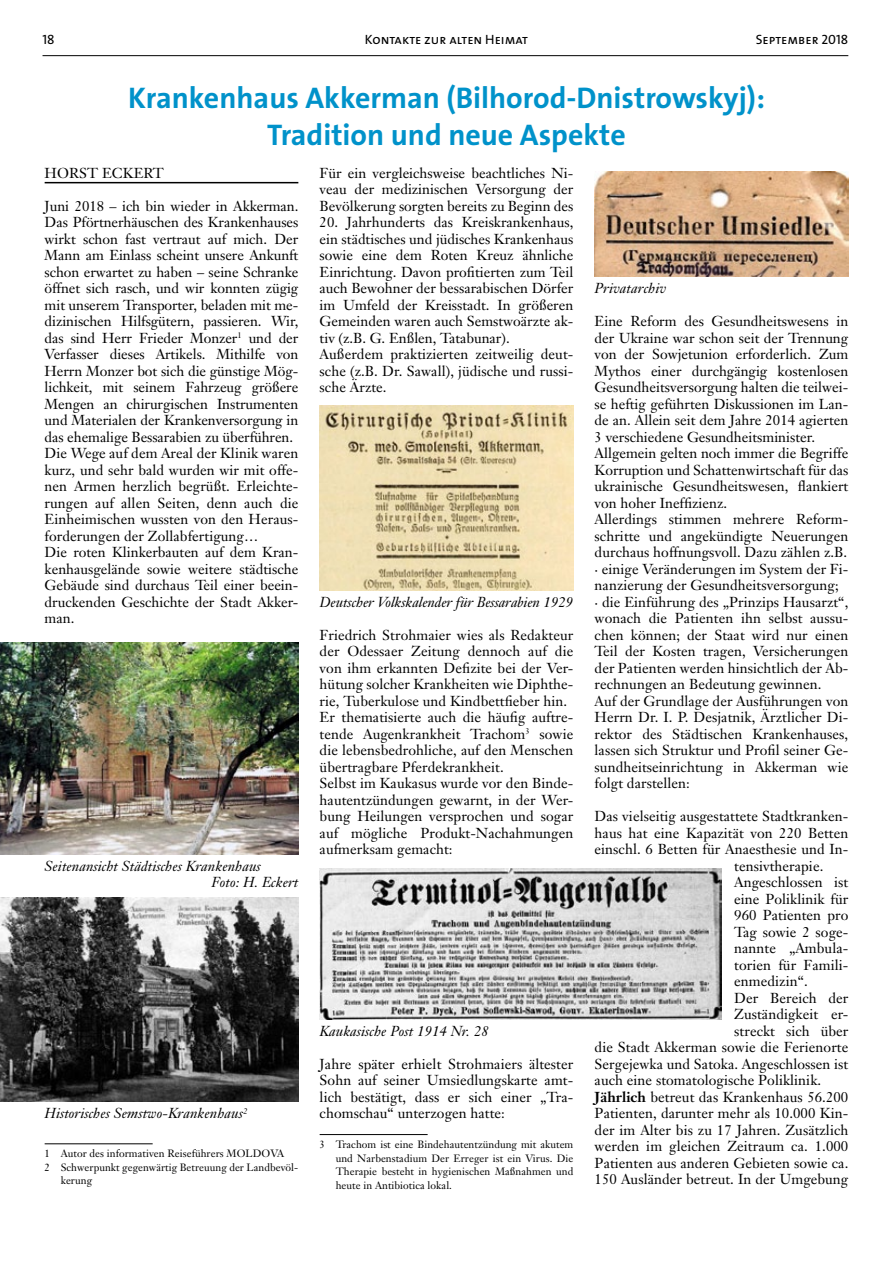
<style>
.page{position:relative;width:893px;height:1263px;background:#fff}
.page>*{position:absolute;margin:0;border:0;box-sizing:border-box;transform-origin:0 0}
.t1{font:700 30px/37.2px "The Sans B7";color:#0092ca;text-align:center}
.t2{font:14.25px/16.5px "Janson Text";letter-spacing:.005em;color:#000}
.t3{font:italic 14.25px/16.5px "Janson Text";letter-spacing:.005em;color:#000}
.t4{font:13.5px "The Sans Caps";color:#000}
.t5{font:10.5px/13.5px "Janson Text";letter-spacing:.005em;color:#000;text-align:justify}
.s1{font-weight:700}
</style>
<div class="page">
<hr style="left:43px;top:55px;width:805px;height:1px;background:#000">
<hr style="left:45px;top:182px;width:253px;height:1px;background:#000">
<hr style="left:45px;top:1143px;width:108px;height:1px;background:#000">
<hr style="left:320px;top:1134px;width:108px;height:1px;background:#000">
<img style="left:0;top:643px;width:298px;height:211px">
<img style="left:0;top:898px;width:298px;height:204px">
<img style="left:320px;top:405px;width:253px;height:185px">
<img style="left:595px;top:171px;width:253px;height:106px">
<img style="left:320px;top:869px;width:401px;height:150px">
<p class="t4" style="left:43px;top:28px;width:14px">18</p>
<p class="t4" style="left:365px;top:28px;width:165px">Kontakte zur alten Heimat</p>
<p class="t4" style="left:756px;top:28px;width:94px">September 2018</p>
<h1 class="t1" style="left:128px;top:80px;width:638px">Krankenhaus Akkerman (Bilhorod-Dnistrowskyj):<br>Tradition und neue Aspekte</h1>
<p class="t2" style="left:45px;top:164px;width:24px">Horst</p>
<p class="t2" style="left:102px;top:164px;width:22px">Eckert</p>
<p class="t2" style="left:45px;top:197px;width:255px">Juni 2018 – ich bin wieder in Akkerman.<br>Das Pförtnerhäuschen des Krankenhauses wirkt schon fast vertraut auf mich. Der Mann am Einlass scheint unsere Ankunft schon erwartet zu haben – seine Schranke öffnet sich rasch, und wir konnten zügig mit unserem Transporter, beladen mit me&shy;dizinischen Hilfsgütern, passieren. Wir, das sind Herr Frieder Monzer<sup>1</sup> und der Verfasser dieses Artikels. Mithilfe von Herrn Monzer bot sich die günstige Mög&shy;lichkeit, mit seinem Fahrzeug größere Mengen an chirurgischen Instrumenten und Materialen der Krankenversorgung in das ehemalige Bessarabien zu überführen.<br>Die Wege auf dem Areal der Klinik waren kurz, und sehr bald wurden wir mit offe&shy;nen Armen herzlich begrüßt. Erleichte&shy;rungen auf allen Seiten, denn auch die Einheimischen wussten von den Heraus&shy;forderungen der Zollabfertigung…<br>Die roten Klinkerbauten auf dem Kran&shy;kenhausgelände sowie weitere städtische Gebäude sind durchaus Teil einer beein&shy;druckenden Geschichte der Stadt Akker&shy;man.</p>
<p class="t3" style="left:211px;top:858px;width:89px;text-indent:-167px">Seitenansicht Städtisches Krankenhaus<br>Foto: H. Eckert</p>
<p class="t2" style="left:320px;top:164px;width:255px;text-align:justify">Für ein vergleichsweise beachtliches Ni&shy;veau der medizinischen Versorgung der Bevölkerung sorgten bereits zu Beginn des</p>
<p class="t2" style="left:320px;top:214px;width:255px">20. Jahrhunderts das Kreiskrankenhaus, ein städtisches und jüdisches Krankenhaus sowie eine dem Roten Kreuz ähnliche Einrichtung. Davon profitierten zum Teil auch Bewohner der bessarabischen Dörfer im Umfeld der Kreisstadt. In größeren Gemeinden waren auch Semstwoärzte ak&shy;tiv (z.B. G. Enßlen, Tatabunar).<br>Außerdem praktizierten zeitweilig deut&shy;sche (z.B. Dr. Sawall), jüdische und russi&shy;sche Ärzte.</p>
<p class="t3" style="left:320px;top:594px;width:255px">Deutscher Volkskalender für Bessarabien 1929</p>
<p class="t2" style="left:320px;top:626px;width:255px">Friedrich Strohmaier wies als Redakteur der Odessaer Zeitung dennoch auf die von ihm erkannten Defizite bei der Ver&shy;hütung solcher Krankheiten wie Diphthe&shy;rie, Tuberkulose und Kindbettfieber hin.<br>Er thematisierte auch die häufig auftre&shy;tende Augenkrankheit Trachom<sup>3</sup> sowie die lebensbedrohliche, auf den Menschen übertragbare Pferdekrankheit.<br>Selbst im Kaukasus wurde vor den Binde&shy;hautentzündungen gewarnt, in der Wer&shy;bung Heilungen versprochen und sogar auf mögliche Produkt-Nachahmungen aufmerksam gemacht:</p>
<p class="t3" style="left:45px;top:1105px;width:204px">Historisches Semstwo-Krankenhaus<sup>2</sup></p>
<p class="t5" style="left:45px;top:1147px;width:241px">1 Autor des informativen Reiseführers MOLDOVA</p>
<p class="t5" style="left:45px;top:1160px;width:255px">2 Schwerpunkt gegenwärtig Betreuung der Landbevöl-</p>
<p class="t5" style="left:61px;top:1174px;width:33px">kerung</p>
<p class="t3" style="left:320px;top:1023px;width:171px">Kaukasische Post 1914 Nr. 28</p>
<p class="t2" style="left:320px;top:1055px;width:255px;text-align:justify">Jahre später erhielt Strohmaiers ältester Sohn auf seiner Umsiedlungskarte amt&shy;lich bestätigt, dass er sich einer „Tra&shy;chomschau“ unterzogen hatte:</p>
<p class="t5" style="left:336px;top:1137px;width:239px;text-indent:-16px">3 Trachom ist eine Bindehautentzündung mit akutem und Narbenstadium Der Erreger ist ein Virus. Die Therapie besteht in hygienischen Maßnahmen und heute in Antibiotica lokal.</p>
<p class="t3" style="left:595px;top:280px;width:73px">Privatarchiv</p>
<p class="t2" style="left:595px;top:313px;width:255px">Eine Reform des Gesundheitswesens in der Ukraine war schon seit der Trennung von der Sowjetunion erforderlich. Zum Mythos einer durchgängig kostenlosen Gesundheitsversorgung halten die teilwei&shy;se heftig geführten Diskussionen im Lan&shy;de an. Allein seit dem Jahre 2014 agierten 3 verschiedene Gesundheitsminister.<br>Allgemein gelten noch immer die Begriffe Korruption und Schattenwirtschaft für das ukrainische Gesundheitswesen, flankiert von hoher Ineffizienz.<br>Allerdings stimmen mehrere Reform&shy;schritte und angekündigte Neuerungen durchaus hoffnungsvoll. Dazu zählen z.B. · einige Veränderungen im System der Fi&shy;nanzierung der Gesundheitsversorgung;<br>· die Einführung des „Prinzips Hausarzt“, wonach die Patienten ihn selbst aussu&shy;chen können; der Staat wird nur einen Teil der Kosten tragen, Versicherungen der Patienten werden hinsichtlich der Ab&shy;rechnungen an Bedeutung gewinnen.<br>Auf der Grundlage der Ausführungen von Herrn Dr. I. P. Desjatnik, Ärztlicher Di&shy;rektor des Städtischen Krankenhauses, lassen sich Struktur und Profil seiner Ge&shy;sundheitseinrichtung in Akkerman wie folgt darstellen:</p>
<p class="t2" style="left:595px;top:808px;width:255px">Das vielseitig ausgestattete Stadtkranken-</p>
<p class="t2" style="left:595px;top:824px;width:255px">haus hat eine Kapazität von 220 Betten</p>
<p class="t2" style="left:595px;top:841px;width:255px">einschl. 6 Betten für Anaesthesie und In-</p>
<p class="t2" style="left:734px;top:857px;width:91px">tensivtherapie.</p>
<p class="t2" style="left:734px;top:874px;width:116px">Angeschlossen ist</p>
<p class="t2" style="left:734px;top:890px;width:116px">eine Poliklinik für</p>
<p class="t2" style="left:734px;top:907px;width:116px">960 Patienten pro</p>
<p class="t2" style="left:734px;top:923px;width:116px">Tag sowie 2 soge-</p>
<p class="t2" style="left:734px;top:940px;width:116px">nannte „Ambula-</p>
<p class="t2" style="left:734px;top:956px;width:116px">torien für Famili-</p>
<p class="t2" style="left:734px;top:973px;width:75px">enmedizin“.</p>
<p class="t2" style="left:734px;top:989px;width:116px">Der Bereich der</p>
<p class="t2" style="left:734px;top:1006px;width:116px">Zuständigkeit er-</p>
<p class="t2" style="left:734px;top:1022px;width:116px">streckt sich über</p>
<p class="t2" style="left:595px;top:1039px;width:255px">die Stadt Akkerman sowie die Ferienorte</p>
<p class="t2" style="left:595px;top:1055px;width:255px">Sergejewka und Satoka. Angeschlossen ist</p>
<p class="t2" style="left:595px;top:1072px;width:228px">auch eine stomatologische Poliklinik.</p>
<p class="t2" style="left:595px;top:1088px;width:255px"><span class="s1">Jährlich</span> betreut das Krankenhaus 56.200</p>
<p class="t2" style="left:595px;top:1105px;width:255px">Patienten, darunter mehr als 10.000 Kin-</p>
<p class="t2" style="left:595px;top:1121px;width:255px">der im Alter bis zu 17 Jahren. Zusätzlich</p>
<p class="t2" style="left:595px;top:1138px;width:255px">werden im gleichen Zeitraum ca. 1.000</p>
<p class="t2" style="left:595px;top:1154px;width:255px">Patienten aus anderen Gebieten sowie ca.</p>
<p class="t2" style="left:595px;top:1171px;width:255px">150 Ausländer betreut. In der Umgebung</p>
</div>
